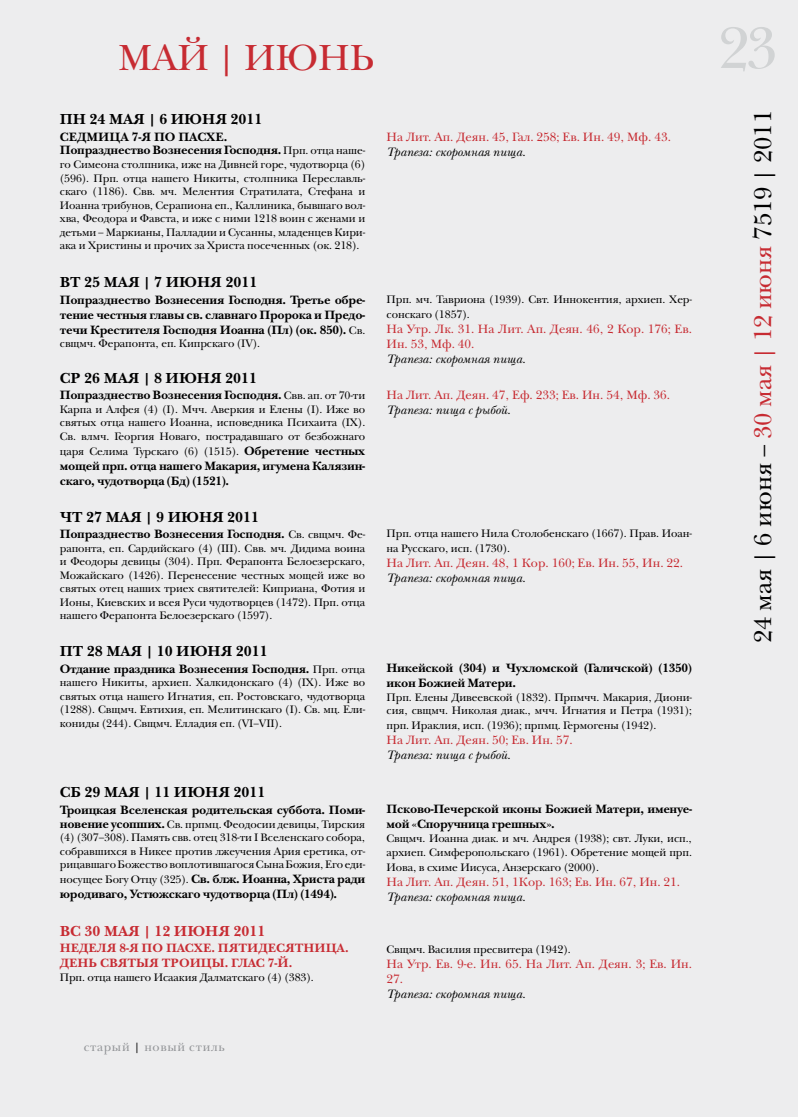
<style>
.page{position:relative;width:798px;height:1117px;background:#fff}
.page>*{position:absolute;margin:0;border:0;box-sizing:border-box;transform-origin:0 0}
.t1{font:60px "New Baskerville C";color:#d1d3d4}
.t2{font:37.5px "New Baskerville C";color:#c72b32}
.t3{font:25px "New Baskerville C";color:#000}
.t4{font:700 15px "New Baskerville C";color:#000}
.t5{font:700 15px "New Baskerville C";color:#c72b32}
.t6{font:700 12.5px/15px "New Baskerville C";letter-spacing:-.025em;color:#000}
.t7{font:12.5px/15px "New Baskerville C";color:#c72b32}
.t8{font:italic 12.5px "New Baskerville C";color:#000}
.t9{font:700 12.5px/15px "New Baskerville C";color:#c72b32}
.t10{font:12.5px "New Baskerville C";letter-spacing:.055em;color:#939598}
.t11{font:11.25px/13.5px "New Baskerville C";letter-spacing:-.01em;color:#000;text-align:justify}
.s1{font-weight:400;font-size:11.25px}
.s2{font-weight:700;font-size:12.5px}
.s3{color:#000}
.s4{color:#c72b32}
</style>
<div class="page">
<div style="left:0;top:0;width:797px;height:1116px;background:#ededee"></div>
<h2 class="t2" style="left:118px;top:35px;width:257px">МАЙ | ИЮНЬ</h2>
<h3 class="t4" style="left:60px;top:111px;width:204px">ПН 24 мая | 6 июня 2011</h3>
<p class="t6" style="left:60px;top:129px;width:11px">СЕДМИЦА</p>
<p class="t6" style="left:132px;top:129px;width:57px">7-Я ПО ПАС</p>
<p class="t6" style="left:60px;top:130px;width:307px;line-height:13.5px;text-indent:146px">хЕ.<br>Попразднество Вознесения Господня. <span class="s1">Прп. отца наше-</span></p>
<p class="t11" style="left:60px;top:158px;width:307px">го Симеона столпника, иже на Дивней горе, чудотворца (6) (596). Прп. отца нашего Никиты, столпника Переславль&shy;скаго (1186). Свв. мч. Мелентия Стратилата, Стефана и Иоанна трибунов, Серапиона еп., Каллиника, бывшаго вол&shy;хва, Феодора и Фавста, и иже с ними 1218 воин с женами и детьми – Маркианы, Палладии и Сусанны, младенцев Кири&shy;ака и Христины и прочих за Христа посеченных (ок. 218).</p>
<h3 class="t4" style="left:60px;top:274px;width:199px">ВТ 25 мая | 7 июня 2011</h3>
<p class="t6" style="left:60px;top:292px;width:307px;text-align:justify">Попразднество Вознесения Господня. Третье обре&shy;тение честныя главы св. славнаго Пророка и Предо&shy;течи Крестителя Господня Иоанна (Пл) (ок. 850). <span class="s1">Св.</span></p>
<p class="t11" style="left:60px;top:337px;width:202px">свщмч. Ферапонта, еп. Кипрскаго (IV).</p>
<h3 class="t4" style="left:60px;top:369px;width:199px">СР 26 мая | 8 июня 2011</h3>
<p class="t6" style="left:60px;top:388px;width:307px">Попразднество Вознесения Господня. <span class="s1">Свв. ап. от 70-ти</span></p>
<p class="t11" style="left:60px;top:402px;width:307px">Карпа и Алфея (4) (I). Мчч. Аверкия и Елены (I). Иже во святых отца нашего Иоанна, исповедника Психаита (IX).<br>Св. влмч. Георгия Новаго, пострадавшаго от безбожнаго</p>
<p class="t11" style="left:60px;top:444px;width:307px">царя Селима Турскаго (6) (1515). <span class="s2">Обретение честных</span></p>
<p class="t6" style="left:60px;top:458px;width:307px">мощей прп. отца нашего Макария, игумена Калязин&shy;скаго, чудотворца (Бд) (1521).</p>
<h3 class="t4" style="left:60px;top:508px;width:201px">ЧТ 27 мая | 9 июня 2011</h3>
<p class="t6" style="left:60px;top:526px;width:307px">Попразднество Вознесения Господня. <span class="s1">Св. свщмч. Фе-</span></p>
<p class="t11" style="left:60px;top:541px;width:307px">рапонта, еп. Сардийскаго (4) (III). Свв. мч. Дидима воина и Феодоры девицы (304). Прп. Ферапонта Белоезерскаго, Можайскаго (1426). Перенесение честных мощей иже во святых отец наших триех святителей: Киприана, Фотия и Ионы, Киевских и всея Руси чудотворцев (1472). Прп. отца нашего Ферапонта Белоезерскаго (1597).</p>
<h3 class="t4" style="left:60px;top:642px;width:209px">ПТ 28 мая | 10 июня 2011</h3>
<p class="t6" style="left:60px;top:661px;width:307px">Отдание праздника Вознесения Господня. <span class="s1">Прп. отца</span></p>
<p class="t11" style="left:60px;top:675px;width:307px">нашего Никиты, архиеп. Халкидонскаго (4) (IX). Иже во святых отца нашего Игнатия, еп. Ростовскаго, чудотворца (1288). Свщмч. Евтихия, еп. Мелитинскаго (I). Св. мц. Ели&shy;кониды (244). Свщмч. Елладия еп. (VI–VII).</p>
<h3 class="t4" style="left:60px;top:783px;width:207px">СБ 29 мая | 11 июня 2011</h3>
<p class="t6" style="left:60px;top:802px;width:307px">Троицкая Вселенская родительская суббота. Поми-</p>
<p class="t11" style="left:60px;top:817px;width:307px"><span class="s2">новение усопших.</span> Св. прпмц. Феодосии девицы, Тирския (4) (307–308). Память свв. отец 318-ти I Вселенскаго собора, собравшихся в Никее против лжеучения Ария еретика, от&shy;рицавшаго Божество воплотившагося Сына Божия, Его еди-</p>
<p class="t6" style="left:60px;top:871px;width:307px"><span class="s1">носущее Богу Отцу (325).</span> Св. блж. Иоанна, Христа ради юродиваго, Устюжскаго чудотворца (Пл) (1494).</p>
<h3 class="t5" style="left:60px;top:922px;width:207px">ВС 30 мая | 12 июня 2011</h3>
<p class="t9" style="left:60px;top:940px;width:11px">НЕДЕЛЯ</p>
<p class="t9" style="left:119px;top:940px;width:57px">8-Я ПО ПАС</p>
<p class="t9" style="left:60px;top:940px;width:290px;text-indent:134px">хЕ. пятидесятница. день святыя троицы. глас 7-й.</p>
<p class="t11" style="left:60px;top:970px;width:255px">Прп. отца нашего Исаакия Далматскаго (4) (383).</p>
<p class="t7" style="left:386px;top:129px;width:286px">На Лит. Ап. Деян. 45, Гал. 258; Ев. Ин. 49, Мф. 43.</p>
<p class="t8" style="left:386px;top:144px;width:141px">Трапеза: скоромная пища.</p>
<p class="t11" style="left:386px;top:292px;width:307px;line-height:15px">Прп. мч. Тавриона (1939). Свт. Иннокентия, архиеп. Хер&shy;сонскаго (1857).</p>
<p class="t7" style="left:386px;top:321px;width:307px">На Утр. Лк. 31. На Лит. Ап. Деян. 46, 2 Кор. 176; Ев.<br>Ин. 53, Мф. 40.</p>
<p class="t8" style="left:386px;top:351px;width:141px">Трапеза: скоромная пища.</p>
<p class="t7" style="left:386px;top:388px;width:285px">На Лит. Ап. Деян. 47, Еф. 233; Ев. Ин. 54, Мф. 36.</p>
<p class="t8" style="left:386px;top:403px;width:126px">Трапеза: пища с рыбой.</p>
<p class="t11" style="left:386px;top:526px;width:307px;line-height:15px">Прп. отца нашего Нила Столобенскаго (1667). Прав. Иоан&shy;на Русскаго, исп. (1730).</p>
<p class="t7" style="left:386px;top:555px;width:298px">На Лит. Ап. Деян. 48, 1 Кор. 160; Ев. Ин. 55, Ин. 22.</p>
<p class="t8" style="left:386px;top:570px;width:141px">Трапеза: скоромная пища.</p>
<p class="t6" style="left:386px;top:660px;width:307px">Никейской (304) и Чухломской (Галичской) (1350) икон Божией Матери.</p>
<p class="t11" style="left:386px;top:690px;width:307px">Прп. Елены Дивеевской (1832). Прпмчч. Макария, Диони&shy;сия, свщмч. Николая диак., мчч. Игнатия и Петра (1931);</p>
<p class="t11" style="left:386px;top:718px;width:271px">прп. Ираклия, исп. (1936); прпмц. Гермогены (1942).</p>
<p class="t7" style="left:386px;top:732px;width:187px">На Лит. Ап. Деян. 50; Ев. Ин. 57.</p>
<p class="t8" style="left:386px;top:747px;width:126px">Трапеза: пища с рыбой.</p>
<p class="t6" style="left:386px;top:801px;width:307px">Псково-Печерской иконы Божией Матери, именуе&shy;мой «Споручница грешных».</p>
<p class="t11" style="left:386px;top:831px;width:307px">Свщмч. Иоанна диак. и мч. Андрея (1938); свт. Луки, исп., архиеп. Симферопольскаго (1961). Обретение мощей прп.</p>
<p class="t11" style="left:386px;top:860px;width:214px">Иова, в схиме Иисуса, Анзерскаго (2000).</p>
<p class="t7" style="left:386px;top:873px;width:295px">На Лит. Ап. Деян. 51, 1Кор. 163; Ев. Ин. 67, Ин. 21.</p>
<p class="t8" style="left:386px;top:888px;width:141px">Трапеза: скоромная пища.</p>
<p class="t11" style="left:386px;top:942px;width:185px">Свщмч. Василия пресвитера (1942).</p>
<p class="t7" style="left:386px;top:956px;width:307px">На Утр. Ев. 9-е. Ин. 65. На Лит. Ап. Деян. 3; Ев. Ин.<br>27.</p>
<p class="t8" style="left:386px;top:986px;width:141px">Трапеза: скоромная пища.</p>
<p class="t10" style="left:84px;top:1038px;width:142px">старый <span class="s3">|</span> новый стиль</p>
<h1 class="t1" style="left:717px;top:12px;width:61px">23</h1>
<h3 class="t3" style="left:747px;top:643px;width:534px;rotate:-90deg">24 мая | 6 июня – <span class="s4">30 мая | 12 июня</span> 7519 | 2011</h3>
</div>
